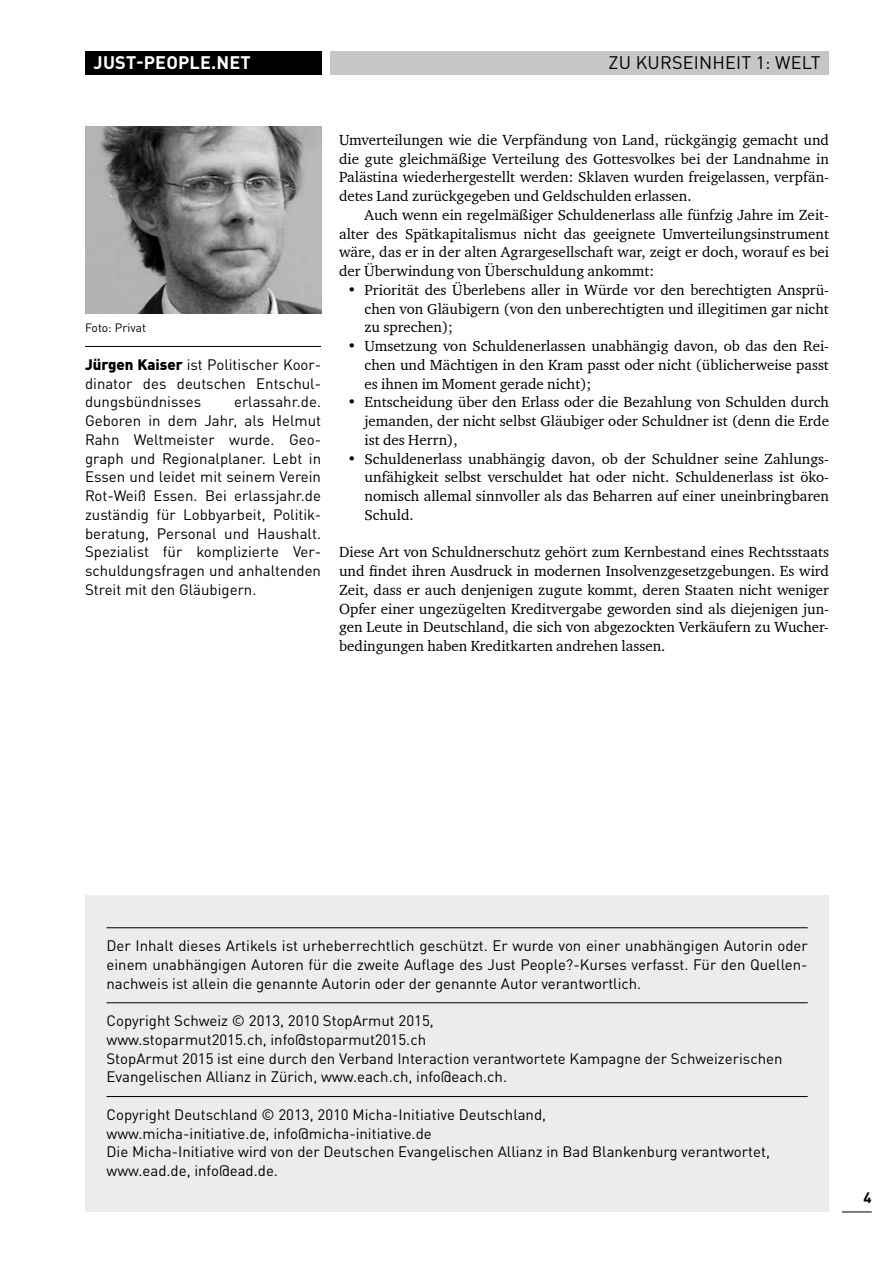
<style>
.page{position:relative;width:893px;height:1263px;background:#fff}
.page>*{position:absolute;margin:0;border:0;box-sizing:border-box;transform-origin:0 0}
.t1{font:18px "DINOT";letter-spacing:.01em;color:#000}
.t2{font:700 18px "DINOT";letter-spacing:.01em;color:#fff}
.t3{font:15px/18.8px "Charter ITC";color:#000;text-align:justify}
.t4{font:15px/18.8px "DINOT";color:#000;text-align:justify}
.t5{font:700 15px "DIN";color:#000}
.t6{font:12px "DINOT";color:#000}
.s1{font-weight:900}
</style>
<div class="page">
<div style="left:85px;top:51px;width:236px;height:23px;background:#000"></div>
<div style="left:330px;top:51px;width:499px;height:23px;background:#c5c6c6"></div>
<div style="left:85px;top:895px;width:744px;height:317px;background:#ececed"></div>
<hr style="left:106px;top:927px;width:702px;height:1px;background:#000">
<hr style="left:106px;top:1002px;width:702px;height:1px;background:#000">
<hr style="left:106px;top:1096px;width:702px;height:1px;background:#000">
<hr style="left:85px;top:346px;width:236px;height:1px;background:#000">
<img style="left:85px;top:126px;width:236px;height:188px">
<hr style="left:842px;top:1212px;width:30px;height:1px;background:#000">
<p class="t2" style="left:94px;top:51px;width:159px">JUST-PEOPLE.NET</p>
<p class="t1" style="left:609px;top:51px;width:51px">Zu Kurs</p>
<p class="t1" style="left:683px;top:51px;width:129px">einheit 1: Welt</p>
<p class="t6" style="left:85px;top:320px;width:63px">Foto: Privat</p>
<p class="t4" style="left:85px;top:355px;width:238px"><span class="s1">Jürgen Kaiser</span> ist Politischer Koor&shy;dinator des deutschen Entschul&shy;dungsbündnisses</p>
<p class="t4" style="left:85px;top:392px;width:238px;text-indent:149px">erlassahr.de.<br>Geboren in dem Jahr, als Helmut Rahn Weltmeister wurde. Geo&shy;graph und Regionalplaner. Lebt in Essen und leidet mit seinem Verein Rot-Weiß Essen. Bei erlassjahr.de zuständig für Lobbyarbeit, Politik&shy;beratung, Personal und Haushalt.<br>Spezialist für komplizierte Ver&shy;schuldungsfragen und anhaltenden Streit mit den Gläubigern.</p>
<p class="t3" style="left:339px;top:130px;width:491px">Umverteilungen wie die Verpfändung von Land, rückgängig gemacht und die gute gleichmäßige Verteilung des Gottesvolkes bei der Landnahme in Palästina wiederhergestellt werden: Sklaven wurden freigelassen, verpfän&shy;detes Land zurückgegeben und Geldschulden erlassen.</p>
<p class="t3" style="left:339px;top:205px;width:491px;text-indent:26px">Auch wenn ein regelmäßiger Schuldenerlass alle fünfzig Jahre im Zeit&shy;alter des Spätkapitalismus nicht das geeignete Umverteilungsinstrument wäre, das er in der alten Agrargesellschaft war, zeigt er doch, worauf es bei der Überwindung von Überschuldung ankommt:</p>
<p class="t3" style="left:365px;top:280px;width:466px;text-indent:-17px">• Priorität des Überlebens aller in Würde vor den berechtigten Ansprü&shy;chen von Gläubigern (von den unberechtigten und illegitimen gar nicht zu sprechen);</p>
<p class="t3" style="left:365px;top:336px;width:466px;text-indent:-17px">• Umsetzung von Schuldenerlassen unabhängig davon, ob das den Rei&shy;chen und Mächtigen in den Kram passt oder nicht (üblicherweise passt es ihnen im Moment gerade nicht);</p>
<p class="t3" style="left:365px;top:393px;width:466px;text-indent:-17px">• Entscheidung über den Erlass oder die Bezahlung von Schulden durch jemanden, der nicht selbst Gläubiger oder Schuldner ist (denn die Erde ist des Herrn),</p>
<p class="t3" style="left:365px;top:449px;width:466px;text-indent:-17px">• Schuldenerlass unabhängig davon, ob der Schuldner seine Zahlungs&shy;unfähigkeit selbst verschuldet hat oder nicht. Schuldenerlass ist öko&shy;nomisch allemal sinnvoller als das Beharren auf einer uneinbringbaren Schuld.</p>
<p class="t3" style="left:339px;top:543px;width:491px">Diese Art von Schuldnerschutz gehört zum Kernbestand eines Rechtsstaats und findet ihren Ausdruck in modernen Insolvenzgesetzgebungen. Es wird Zeit, dass er auch denjenigen zugute kommt, deren Staaten nicht weniger Opfer einer ungezügelten Kreditvergabe geworden sind als diejenigen jun&shy;gen Leute in Deutschland, die sich von abgezockten Verkäufern zu Wucher&shy;bedingungen haben Kreditkarten andrehen lassen.</p>
<p class="t4" style="left:106px;top:936px;width:703px">Der Inhalt dieses Artikels ist urheberrechtlich geschützt. Er wurde von einer unabhängigen Autorin oder einem unabhängigen Autoren für die zweite Auflage des Just People?-Kurses verfasst. Für den Quellen&shy;nachweis ist allein die genannte Autorin oder der genannte Autor verantwortlich.</p>
<p class="t4" style="left:106px;top:1011px;width:677px;text-align:left">Copyright Schweiz © 2013, 2010 StopArmut 2015,<br>www.stoparmut2015.ch, info@stoparmut2015.ch<br>StopArmut 2015 ist eine durch den Verband Interaction verantwortete Kampagne der Schweizerischen Evangelischen Allianz in Zürich, www.each.ch, info@each.ch.</p>
<p class="t4" style="left:106px;top:1105px;width:665px;text-align:left">Copyright Deutschland © 2013, 2010 Micha-Initiative Deutschland,<br>www.micha-initiative.de, info@micha-initiative.de<br>Die Micha-Initiative wird von der Deutschen Evangelischen Allianz in Bad Blankenburg verantwortet, www.ead.de, info@ead.de.</p>
<p class="t5" style="left:864px;top:1188px;width:10px">4</p>
</div>
